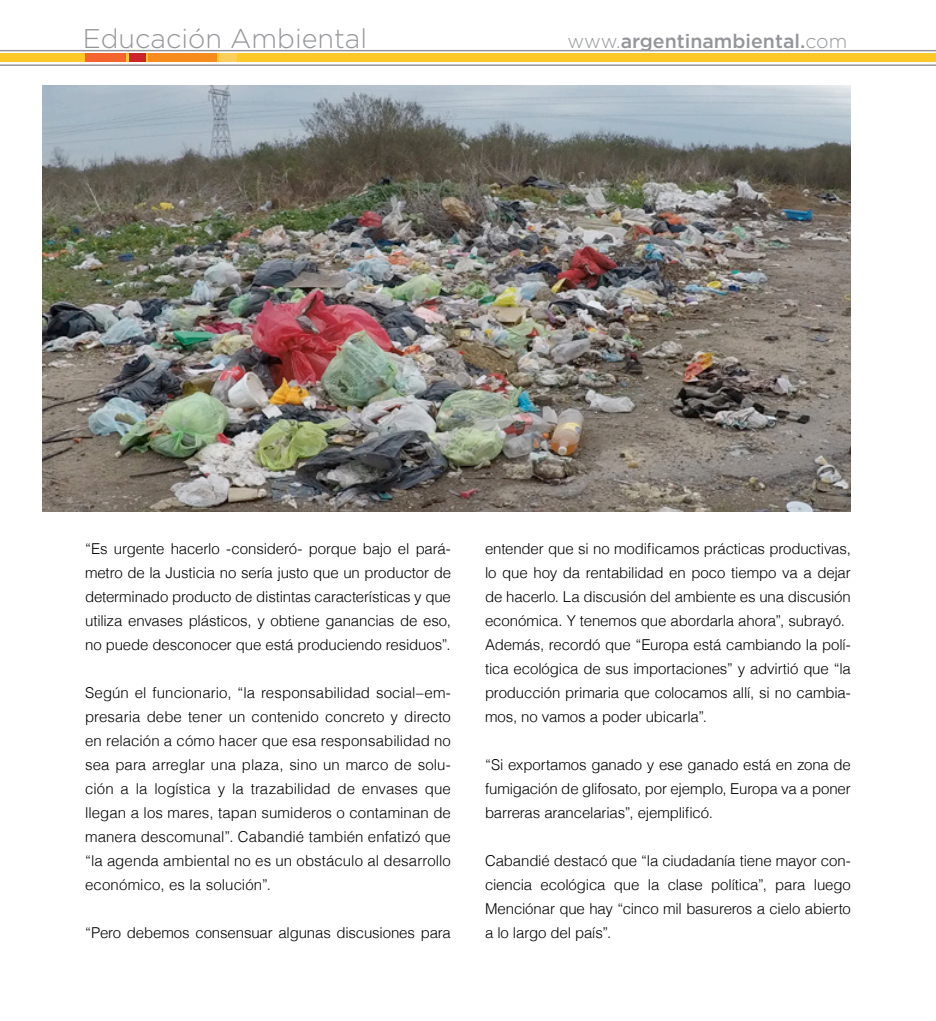
<style>
.page{position:relative;width:936px;height:1021px;background:#fff}
.page>*{position:absolute;margin:0;border:0;box-sizing:border-box;transform-origin:0 0}
.t1{font:300 27px "Gotham";color:#939598}
.t2{font:500 19.5px "Gotham";color:#939598}
.t3{font:300 15px/24px "Helvetica";letter-spacing:-.01em;color:#000;text-align:justify}
.s1{font-weight:300}
</style>
<div class="page">
<hr style="left:0;top:50px;width:935px;height:1px;background:#939598">
<div style="left:0;top:54px;width:935px;height:8px;background:#ffc829"></div>
<div style="left:148px;top:54px;width:69px;height:8px;background:#f68b1e"></div>
<div style="left:220px;top:54px;width:17px;height:8px;background:#fcce5c"></div>
<div style="left:129px;top:54px;width:16px;height:8px;background:#cd242a"></div>
<div style="left:86px;top:54px;width:40px;height:8px;background:#f4642e"></div>
<hr style="left:0;top:64px;width:935px;height:2px;background:#939598">
<img style="left:43px;top:85px;width:807px;height:427px">
<p class="t1" style="left:83px;top:22px;width:286px">Educación Ambiental</p>
<p class="t2" style="left:567px;top:29px;width:281px"><span class="s1">www.</span>argentinambiental.<span class="s1">com</span></p>
<p class="t3" style="left:85px;top:535px;width:367px">“Es urgente hacerlo -consideró- porque bajo el pará&shy;metro de la Justicia no sería justo que un productor de determinado producto de distintas características y que utiliza envases plásticos, y obtiene ganancias de eso, no puede desconocer que está produciendo residuos”.</p>
<p class="t3" style="left:85px;top:679px;width:367px">Según el funcionario, “la responsabilidad social–em&shy;presaria debe tener un contenido concreto y directo en relación a cómo hacer que esa responsabilidad no sea para arreglar una plaza, sino un marco de solu&shy;ción a la logística y la trazabilidad de envases que llegan a los mares, tapan sumideros o contaminan de manera descomunal”. Cabandié también enfatizó que “la agenda ambiental no es un obstáculo al desarrollo económico, es la solución”.</p>
<p class="t3" style="left:85px;top:919px;width:367px">“Pero debemos consensuar algunas discusiones para</p>
<p class="t3" style="left:485px;top:535px;width:367px">entender que si no modificamos prácticas productivas, lo que hoy da rentabilidad en poco tiempo va a dejar de hacerlo. La discusión del ambiente es una discusión económica. Y tenemos que abordarla ahora”, subrayó.</p>
<p class="t3" style="left:485px;top:631px;width:367px">Además, recordó que “Europa está cambiando la polí&shy;tica ecológica de sus importaciones” y advirtió que “la producción primaria que colocamos allí, si no cambia&shy;mos, no vamos a poder ubicarla”.</p>
<p class="t3" style="left:485px;top:751px;width:367px">“Si exportamos ganado y ese ganado está en zona de fumigación de glifosato, por ejemplo, Europa va a poner barreras arancelarias”, ejemplificó.</p>
<p class="t3" style="left:485px;top:847px;width:367px">Cabandié destacó que “la ciudadanía tiene mayor con&shy;ciencia ecológica que la clase política”, para luego Menciónar que hay “cinco mil basureros a cielo abierto a lo largo del país”.</p>
</div>
